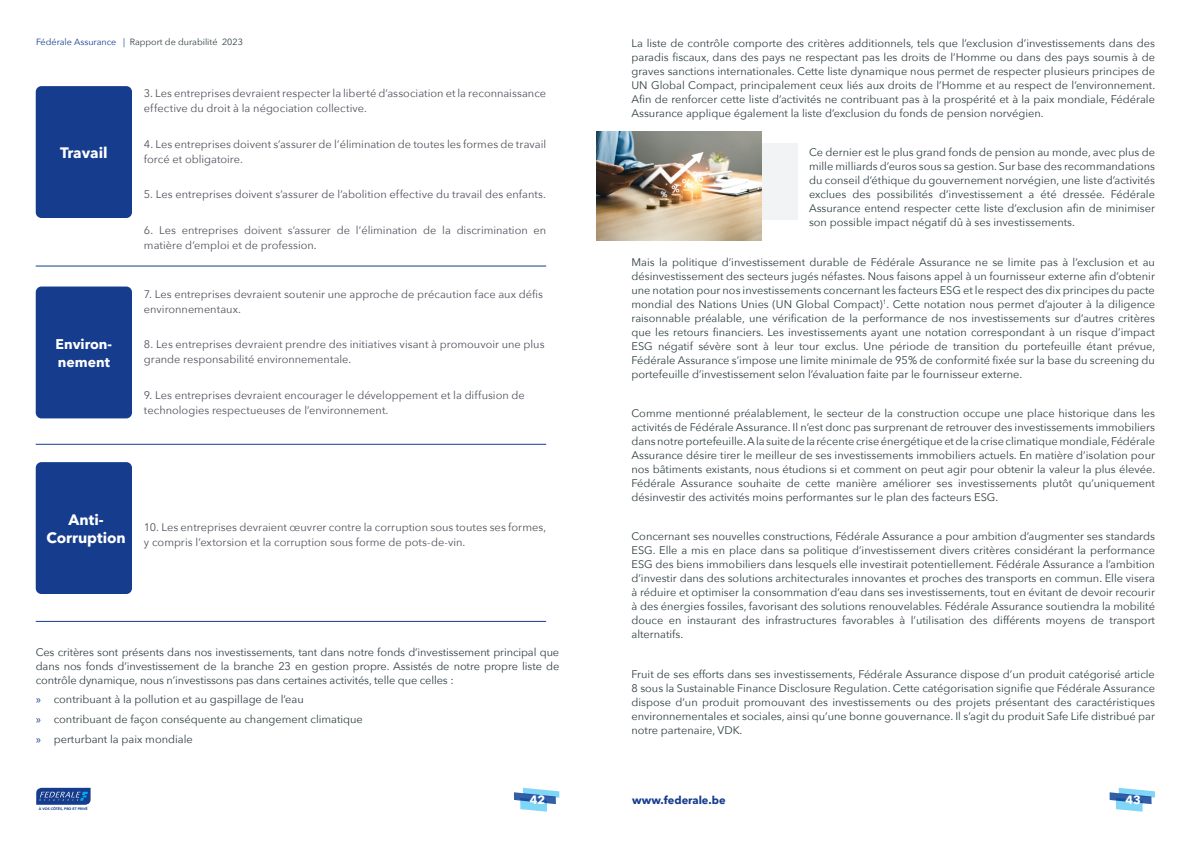
<style>
.page{position:relative;width:1191px;height:842px;background:#fff}
.page>*{position:absolute;margin:0;border:0;box-sizing:border-box;transform-origin:0 0}
.H2_Center{font:700 15px/18px "Avenir Next Cyr";color:#fff;text-align:center}
.H2_Center-2{font:700 14px "Avenir Next Cyr";color:#fff}
.t1{font:700 12px "Avenir Next Cyr";color:#fff}
._8_12_Source_Sans_Pro{font:11px/14px "Avenir Next";color:#304044;text-align:justify}
.B{font:11px/15px "Avenir Next";color:#4f535c}
.t2{font:700 11px "Avenir Next Cyr";color:#153c8d}
.t3{font:9px "Avenir Next";color:#304044}
.t4{font:900 3.5px "Avenir";letter-spacing:-.005em;color:#153c8d}
.s1{color:#153c8d}
</style>
<div class="page">
<svg style="left:514px;top:788px;width:45px;height:24px"></svg>
<svg style="left:36px;top:788px;width:54px;height:17px"></svg>
<svg style="left:1109px;top:788px;width:46px;height:24px"></svg>
<hr style="left:36px;top:266px;width:510px;height:1px;background:#153c8d">
<hr style="left:36px;top:444px;width:510px;height:1px;background:#153c8d">
<div style="left:36px;top:86px;width:96px;height:132px;background:#153c8d;border-radius:6px"></div>
<div style="left:36px;top:287px;width:96px;height:131px;background:#153c8d;border-radius:6px"></div>
<div style="left:36px;top:462px;width:96px;height:132px;background:#153c8d;border-radius:6px"></div>
<hr style="left:36px;top:621px;width:510px;height:1px;background:#153c8d">
<div style="left:634px;top:144px;width:163px;height:76px;background:#f2f3f4"></div>
<img style="left:597px;top:131px;width:164px;height:110px">
<p class="t3" style="left:36px;top:34px;width:208px"><span class="s1">Fédérale Assurance |</span> Rapport de durabilité 2023</p>
<p class="H2_Center" style="left:60px;top:143px;width:49px">Travail</p>
<p class="H2_Center-2" style="left:56px;top:335px;width:58px">Environ-</p>
<p class="H2_Center-2" style="left:58px;top:353px;width:54px">nement</p>
<p class="B" style="left:144px;top:85px;width:404px">3. Les entreprises devraient respecter la liberté d’association et la reconnaissance effective du droit à la négociation collective.</p>
<p class="B" style="left:144px;top:136px;width:404px">4. Les entreprises doivent s’assurer de l’élimination de toutes les formes de travail forcé et obligatoire.</p>
<p class="B" style="left:144px;top:187px;width:403px">5. Les entreprises doivent s’assurer de l’abolition effective du travail des enfants.</p>
<p class="B" style="left:144px;top:222px;width:404px">6. Les entreprises doivent s’assurer de l’élimination de la discrimination en matière d’emploi et de profession.</p>
<p class="B" style="left:144px;top:286px;width:400px">7. Les entreprises devraient soutenir une approche de précaution face aux défis environnementaux.</p>
<p class="B" style="left:144px;top:336px;width:402px">8. Les entreprises devraient prendre des initiatives visant à promouvoir une plus grande responsabilité environnementale.</p>
<p class="B" style="left:144px;top:387px;width:382px">9. Les entreprises devraient encourager le développement et la diffusion de technologies respectueuses de l’environnement.</p>
<p class="H2_Center" style="left:46px;top:510px;width:81px">Anti-<br>Corruption</p>
<p class="B" style="left:144px;top:519px;width:404px">10. Les entreprises devraient œuvrer contre la corruption sous toutes ses formes, y compris l’extorsion et la corruption sous forme de pots-de-vin.</p>
<p class="_8_12_Source_Sans_Pro" style="left:36px;top:644px;width:525px">Ces critères sont présents dans nos investissements, tant dans notre fonds d’investissement principal que dans nos fonds d’investissement de la branche 23 en gestion propre. Assistés de notre propre liste de contrôle dynamique, nous n’investissons pas dans certaines activités, telle que celles :</p>
<p class="_8_12_Source_Sans_Pro" style="left:36px;top:692px;width:269px"><span class="s1">»</span> contribuant à la pollution et au gaspillage de l’eau</p>
<p class="_8_12_Source_Sans_Pro" style="left:36px;top:712px;width:329px"><span class="s1">»</span> contribuant de façon conséquente au changement climatique</p>
<p class="_8_12_Source_Sans_Pro" style="left:36px;top:731px;width:159px"><span class="s1">»</span> perturbant la paix mondiale</p>
<p class="_8_12_Source_Sans_Pro" style="left:631px;top:36px;width:525px">La liste de contrôle comporte des critères additionnels, tels que l’exclusion d’investissements dans des paradis fiscaux, dans des pays ne respectant pas les droits de l’Homme ou dans des pays soumis à de graves sanctions internationales. Cette liste dynamique nous permet de respecter plusieurs principes de UN Global Compact, principalement ceux liés aux droits de l’Homme et au respect de l’environnement.<br>Afin de renforcer cette liste d’activités ne contribuant pas à la prospérité et à la paix mondiale, Fédérale Assurance applique également la liste d’exclusion du fonds de pension norvégien.</p>
<p class="_8_12_Source_Sans_Pro" style="left:809px;top:145px;width:347px">Ce dernier est le plus grand fonds de pension au monde, avec plus de mille milliards d’euros sous sa gestion. Sur base des recommandations du conseil d’éthique du gouvernement norvégien, une liste d’activités exclues des possibilités d’investissement a été dressée. Fédérale Assurance entend respecter cette liste d’exclusion afin de minimiser son possible impact négatif dû à ses investissements.</p>
<p class="_8_12_Source_Sans_Pro" style="left:631px;top:254px;width:525px">Mais la politique d’investissement durable de Fédérale Assurance ne se limite pas à l’exclusion et au désinvestissement des secteurs jugés néfastes. Nous faisons appel à un fournisseur externe afin d’obtenir une notation pour nos investissements concernant les facteurs ESG et le respect des dix principes du pacte mondial des Nations Unies (UN Global Compact)<sup>1</sup>. Cette notation nous permet d’ajouter à la diligence raisonnable préalable, une vérification de la performance de nos investissements sur d’autres critères que les retours financiers. Les investissements ayant une notation correspondant à un risque d’impact ESG négatif sévère sont à leur tour exclus. Une période de transition du portefeuille étant prévue, Fédérale Assurance s’impose une limite minimale de 95% de conformité fixée sur la base du screening du portefeuille d’investissement selon l’évaluation faite par le fournisseur externe.</p>
<p class="_8_12_Source_Sans_Pro" style="left:631px;top:406px;width:525px">Comme mentionné préalablement, le secteur de la construction occupe une place historique dans les activités de Fédérale Assurance. Il n’est donc pas surprenant de retrouver des investissements immobiliers dans notre portefeuille. A la suite de la récente crise énergétique et de la crise climatique mondiale, Fédérale Assurance désire tirer le meilleur de ses investissements immobiliers actuels. En matière d’isolation pour nos bâtiments existants, nous étudions si et comment on peut agir pour obtenir la valeur la plus élevée.<br>Fédérale Assurance souhaite de cette manière améliorer ses investissements plutôt qu’uniquement désinvestir des activités moins performantes sur le plan des facteurs ESG.</p>
<p class="_8_12_Source_Sans_Pro" style="left:631px;top:529px;width:525px">Concernant ses nouvelles constructions, Fédérale Assurance a pour ambition d’augmenter ses standards ESG. Elle a mis en place dans sa politique d’investissement divers critères considérant la performance ESG des biens immobiliers dans lesquels elle investirait potentiellement. Fédérale Assurance a l’ambition d’investir dans des solutions architecturales innovantes et proches des transports en commun. Elle visera à réduire et optimiser la consommation d’eau dans ses investissements, tout en évitant de devoir recourir à des énergies fossiles, favorisant des solutions renouvelables. Fédérale Assurance soutiendra la mobilité douce en instaurant des infrastructures favorables à l’utilisation des différents moyens de transport alternatifs.</p>
<p class="_8_12_Source_Sans_Pro" style="left:631px;top:666px;width:525px">Fruit de ses efforts dans ses investissements, Fédérale Assurance dispose d’un produit catégorisé article 8 sous la Sustainable Finance Disclosure Regulation. Cette catégorisation signifie que Fédérale Assurance dispose d’un produit promouvant des investissements ou des projets présentant des caractéristiques environnementales et sociales, ainsi qu’une bonne gouvernance. Il s’agit du produit Safe Life distribué par notre partenaire, VDK.</p>
<p class="t4" style="left:39px;top:806px;width:50px">À VOS CÔTÉS, PRO ET PRIVÉ</p>
<p class="t1" style="left:530px;top:792px;width:17px">42</p>
<p class="t2" style="left:632px;top:794px;width:95px">www.federale.be</p>
<p class="t1" style="left:1125px;top:792px;width:17px">43</p>
</div>
